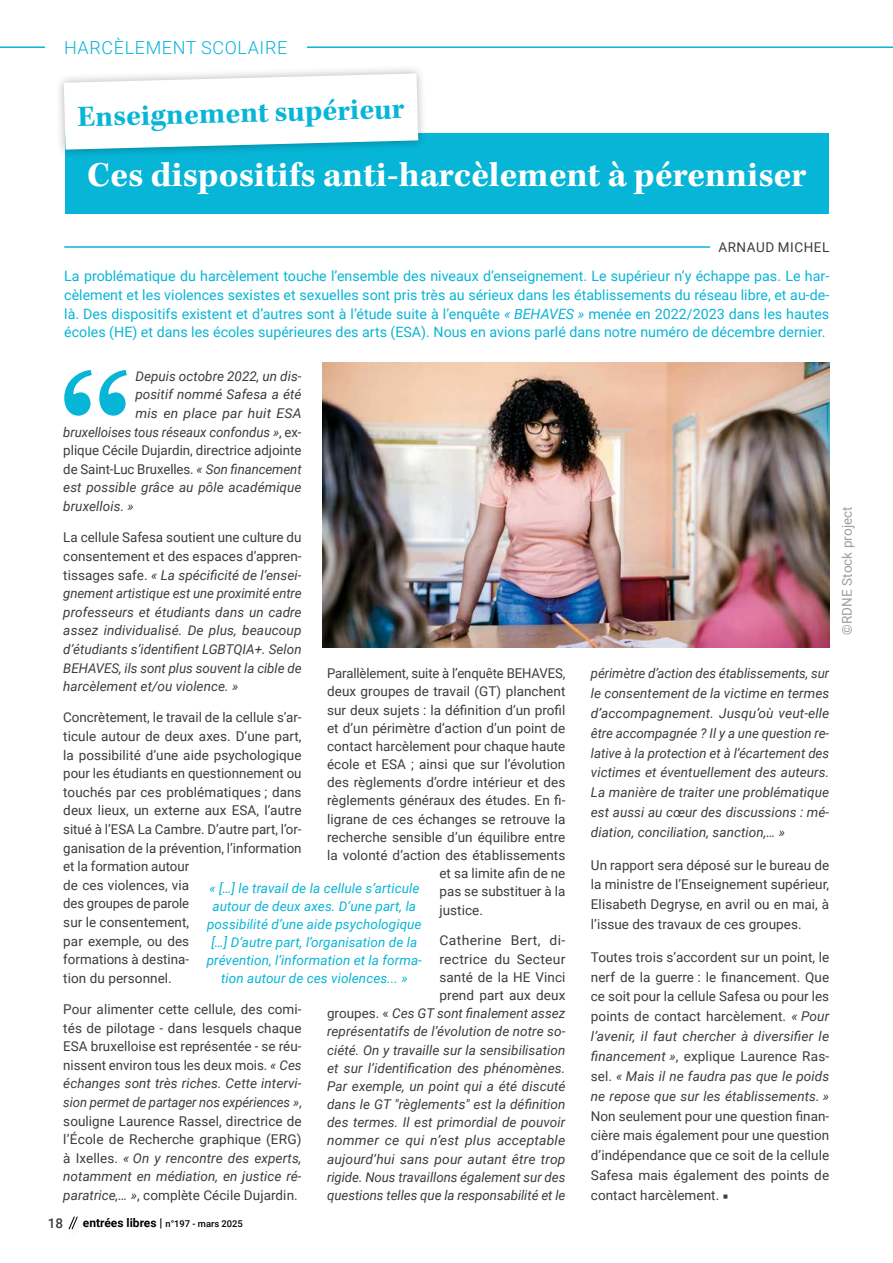
<style>
.page{position:relative;width:893px;height:1263px;background:#fff}
.page>*{position:absolute;margin:0;border:0;box-sizing:border-box;transform-origin:0 0}
.t1{font:700 36px "Kepler Std";color:#fff}
.t2{font:700 30.15px "Kepler Std";color:#07b5d6}
.t3{font:300 18px "Roboto";letter-spacing:.035em;color:#07b5d6}
.t4{font:14.25px/18.8px "Roboto";color:#07b5d6;text-align:justify}
.t5{font:13.5px/18.6px "Roboto";letter-spacing:.005em;color:#3c3c3b;text-align:justify}
.t6{font:italic 13.5px/18.1px "Roboto";letter-spacing:.005em;color:#3c3c3b;text-align:justify}
.t7{font:italic 13.5px/18px "Roboto";letter-spacing:.005em;color:#07b5d6;text-align:center}
.t8{font:13.5px "Roboto";letter-spacing:.04em;color:#3c3c3b}
.t9{font:500 13.5px "Roboto";color:#3c3c3b}
.t10{font:500 9.3px "Roboto";color:#000}
.s1{font-style:italic}
.s2{font-style:normal}
.s3{font-weight:700;font-size:12px}
.s4{font-size:12px}
.s5{font-family:"Kepler Std";font-weight:700}
</style>
<div class="page">
<svg style="left:68px;top:1216px;width:10px;height:14px"></svg>
<img style="left:323px;top:363px;width:506px;height:284px">
<hr style="left:307px;top:46px;width:586px;height:2px;background:#07b5d6">
<hr style="left:0;top:46px;width:45px;height:2px;background:#07b5d6">
<hr style="left:64px;top:246px;width:646px;height:2px;background:#07b5d6">
<div style="left:65px;top:133px;width:764px;height:81px;background:#07b5d6"></div>
<svg style="left:64px;top:370px;width:63px;height:46px"></svg>
<div style="left:54px;top:64px;width:373px;height:95px;background:#000;opacity:.3"></div>
<svg style="left:64px;top:73px;width:354px;height:77px"></svg>
<h3 class="t3" style="left:64px;top:35px;width:225px">HARCÈLEMENT SCOLAIRE</h3>
<h2 class="t2" style="left:77px;top:98px;width:329px;rotate:-1deg">Enseignement supérieur</h2>
<h1 class="t1" style="left:87px;top:155px;width:721px">Ces dispositifs anti-harcèlement à pérenniser</h1>
<p class="t8" style="left:718px;top:238px;width:113px">ARNAUD MICHEL</p>
<p class="t4" style="left:64px;top:266px;width:767px">La problématique du harcèlement touche l’ensemble des niveaux d’enseignement. Le supérieur n’y échappe pas. Le har&shy;cèlement et les violences sexistes et sexuelles sont pris très au sérieux dans les établissements du réseau libre, et au-de&shy;là. Des dispositifs existent et d’autres sont à l’étude suite à l’enquête <span class="s1">« BEHAVES »</span> menée en 2022/2023 dans les hautes écoles (HE) et dans les écoles supérieures des arts (ESA). Nous en avions parlé dans notre numéro de décembre dernier.</p>
<p class="t6" style="left:135px;top:366px;width:168px">Depuis octobre 2022, un dis-</p>
<p class="t6" style="left:135px;top:385px;width:168px">positif nommé Safesa a été</p>
<p class="t6" style="left:135px;top:404px;width:168px">mis en place par huit ESA</p>
<p class="t6" style="left:63px;top:422px;width:240px">bruxelloises tous réseaux confondus »<span class="s2">, ex-</span></p>
<p class="t5" style="left:63px;top:441px;width:240px">plique Cécile Dujardin, directrice adjointe</p>
<p class="t5" style="left:63px;top:459px;width:240px">de Saint-Luc Bruxelles. <span class="s1">« Son financement</span></p>
<p class="t6" style="left:63px;top:478px;width:240px">est possible grâce au pôle académique</p>
<p class="t6" style="left:63px;top:497px;width:72px">bruxellois. »</p>
<p class="t6" style="left:63px;top:528px;width:240px;line-height:18.6px"><span class="s2">La cellule Safesa soutient une culture du consentement et des espaces d’appren&shy;tissages safe.</span> « La spécificité de l’ensei&shy;gnement artistique est une proximité entre professeurs et étudiants dans un cadre assez individualisé. De plus, beaucoup d’étudiants s’identifient LGBTQIA+. Selon BEHAVES, ils sont plus souvent la cible de harcèlement et/ou violence. »</p>
<p class="t5" style="left:63px;top:708px;width:240px;text-align:left">Concrètement, le travail de la cellule s’ar&shy;ticule autour de deux axes. D’une part, la possibilité d’une aide psychologique pour les étudiants en questionnement ou touchés par ces problématiques ; dans deux lieux, un externe aux ESA, l’autre situé à l’ESA La Cambre. D’autre part, l’or&shy;ganisation de la prévention, l’information et la formation autour<br>de ces violences, via<br>des groupes de parole<br>sur le consentement,<br>par exemple, ou des<br>formations à destina-<br>tion du personnel.</p>
<p class="t5" style="left:63px;top:999px;width:240px">Pour alimenter cette cellule, des comi&shy;tés de pilotage - dans lesquels chaque ESA bruxelloise est représentée - se réu&shy;nissent environ tous les deux mois. <span class="s1">« Ces échanges sont très riches. Cette intervi&shy;sion permet de partager nos expériences »</span>, souligne Laurence Rassel, directrice de l’École de Recherche graphique (ERG) à Ixelles. <span class="s1">« On y rencontre des experts, notamment en médiation, en justice ré&shy;paratrice,… »</span>, complète Cécile Dujardin.</p>
<p class="t5" style="left:327px;top:664px;width:240px">Parallèlement, suite à l’enquête BEHAVES,</p>
<p class="t5" style="left:327px;top:682px;width:240px">deux groupes de travail (GT) planchent</p>
<p class="t5" style="left:327px;top:700px;width:240px">sur deux sujets : la définition d’un profil</p>
<p class="t5" style="left:327px;top:718px;width:240px">et d’un périmètre d’action d’un point de</p>
<p class="t5" style="left:327px;top:736px;width:240px">contact harcèlement pour chaque haute</p>
<p class="t5" style="left:327px;top:754px;width:240px">école et ESA ; ainsi que sur l’évolution</p>
<p class="t5" style="left:327px;top:773px;width:240px">des règlements d’ordre intérieur et des</p>
<p class="t5" style="left:327px;top:791px;width:240px">règlements généraux des études. En fi-</p>
<p class="t5" style="left:327px;top:809px;width:240px">ligrane de ces échanges se retrouve la</p>
<p class="t5" style="left:327px;top:827px;width:240px">recherche sensible d’un équilibre entre</p>
<p class="t5" style="left:327px;top:845px;width:240px">la volonté d’action des établissements</p>
<p class="t5" style="left:439px;top:863px;width:127px">et sa limite afin de ne</p>
<p class="t5" style="left:439px;top:882px;width:127px">pas se substituer à la</p>
<p class="t5" style="left:439px;top:900px;width:45px">justice.</p>
<p class="t6" style="left:327px;top:931px;width:240px;text-align:right"><span class="s2">Catherine Bert, di-<br>rectrice du Secteur<br>santé de la HE Vinci<br>prend part aux deux<br>groupes. «</span> Ces GT sont finalement assez représentatifs de l’évolution de notre so&shy;ciété. On y travaille sur la sensibilisation et sur l’identification des phénomènes.<br>Par exemple, un point qui a été discuté dans le GT "règlements" est la définition des termes. Il est primordial de pouvoir nommer ce qui n’est plus acceptable aujourd’hui sans pour autant être trop rigide. Nous travaillons également sur des questions telles que la responsabilité et le</p>
<p class="t7" style="left:207px;top:878px;width:217px">« […] le travail de la cellule s’articule autour de deux axes. D’une part, la possibilité d’une aide psychologique […] D’autre part, l’organisation de la prévention, l’information et la forma&shy;tion autour de ces violences... »</p>
<p class="t9" style="left:48px;top:1214px;width:17px">18</p>
<p class="t10" style="left:83px;top:1217px;width:161px"><span class="s3">entrées libres</span> <span class="s4">|</span> n°197 - mars 2025</p>
<p class="t6" style="left:591px;top:663px;width:240px;line-height:19.8px">périmètre d’action des établissements, sur le consentement de la victime en termes d’accompagnement. Jusqu’où veut-elle être accompagnée ? Il y a une question re&shy;lative à la protection et à l’écartement des victimes et éventuellement des auteurs.<br>La manière de traiter une problématique est aussi au cœur des discussions : mé&shy;diation, conciliation, sanction,… »</p>
<p class="t5" style="left:591px;top:854px;width:240px;line-height:19.8px">Un rapport sera déposé sur le bureau de la ministre de l’Enseignement supérieur, Elisabeth Degryse, en avril ou en mai, à l’issue des travaux de ces groupes.</p>
<p class="t5" style="left:591px;top:946px;width:240px;line-height:19.8px">Toutes trois s’accordent sur un point, le nerf de la guerre : le financement. Que ce soit pour la cellule Safesa ou pour les points de contact harcèlement. <span class="s1">« Pour l’avenir, il faut chercher à diversifier le financement »</span>, explique Laurence Ras&shy;sel. <span class="s1">« Mais il ne faudra pas que le poids ne repose que sur les établissements. »</span></p>
<p class="t5" style="left:591px;top:1105px;width:240px;line-height:19.8px">Non seulement pour une question finan&shy;cière mais également pour une question d’indépendance que ce soit de la cellule Safesa mais également des points de contact harcèlement. <span class="s5">■</span></p>
<p class="t5" style="left:837px;top:635px;width:130px;rotate:-90deg">©RDNE Stock project</p>
</div>
